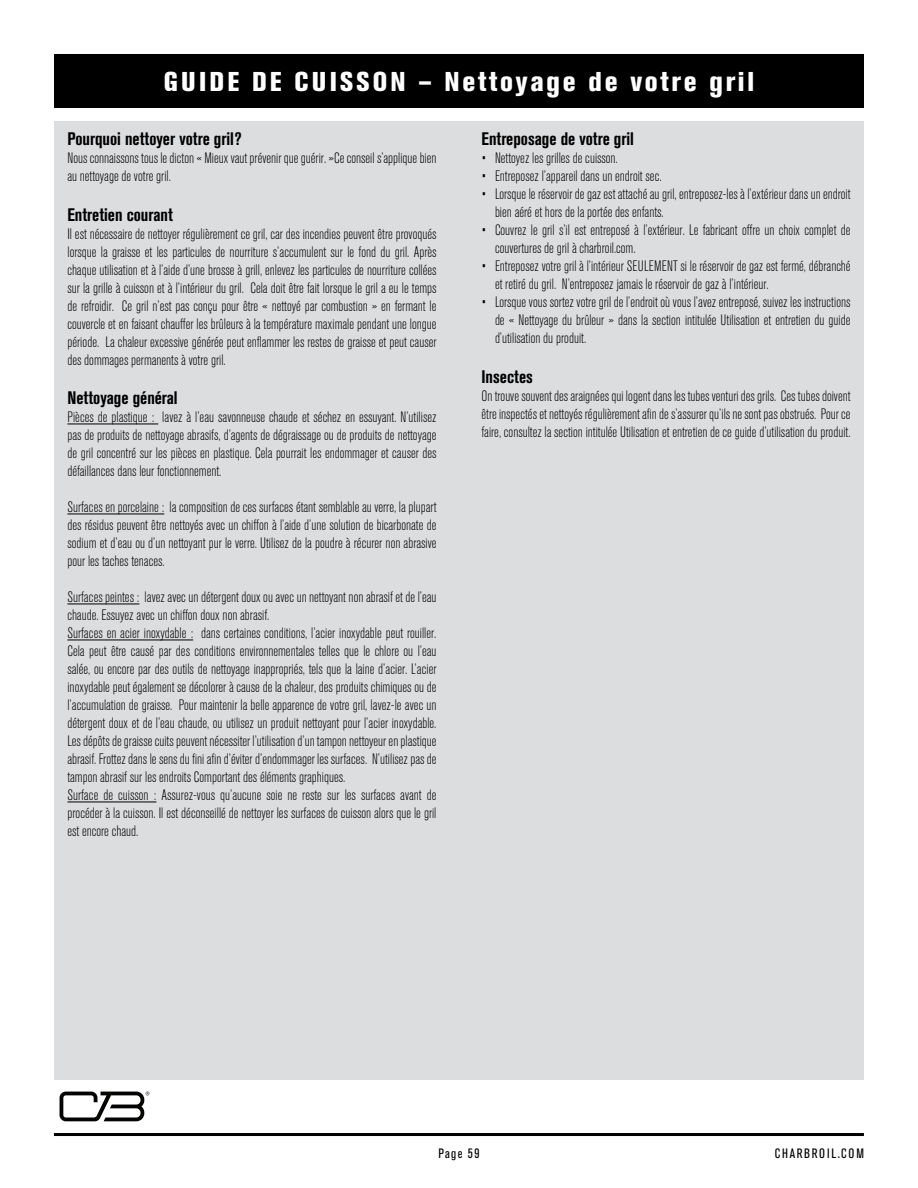
<style>
.page{position:relative;width:918px;height:1188px;background:#fff}
.page>*{position:absolute;margin:0;border:0;box-sizing:border-box;transform-origin:0 0}
.t1{font:800 condensed 27px "Akzidenz Grotesk BQ";letter-spacing:.1em;color:#fff}
.Bolt_12pt{font:700 condensed 18px "Akzidenz Grotesk BQ";color:#000}
.Light_10pt{font:300 condensed 15px/18px "Akzidenz Grotesk BQ";color:#000;text-align:justify}
.t2{font:condensed 13.5px "Akzidenz Grotesk BQ";letter-spacing:.12em;color:#000}
</style>
<div class="page">
<hr style="left:54px;top:1133px;width:810px;height:3px;background:#000">
<svg style="left:60px;top:1092px;width:89px;height:29px"></svg>
<div style="left:54px;top:54px;width:810px;height:54px;background:#000"></div>
<div style="left:55px;top:121px;width:809px;height:958px;background:#dcdddf"></div>
<hr style="left:67px;top:424px;width:91px;height:1px;background:#000">
<hr style="left:67px;top:514px;width:97px;height:1px;background:#000">
<hr style="left:67px;top:604px;width:72px;height:1px;background:#000">
<hr style="left:67px;top:640px;width:126px;height:1px;background:#000">
<hr style="left:67px;top:802px;width:89px;height:1px;background:#000">
<p class="t1" style="left:164px;top:66px;width:592px">GUIDE DE CUISSON – Nettoyage de votre gril</p>
<p class="Bolt_12pt" style="left:67px;top:129px;width:176px">Pourquoi nettoyer votre gril?</p>
<p class="Light_10pt" style="left:67px;top:150px;width:371px">Nous connaissons tous le dicton « Mieux vaut prévenir que guérir. »Ce conseil s’applique bien au nettoyage de votre gril.</p>
<p class="Bolt_12pt" style="left:67px;top:204px;width:107px">Entretien courant</p>
<p class="Light_10pt" style="left:67px;top:225px;width:371px">Il est nécessaire de nettoyer régulièrement ce gril, car des incendies peuvent être provoqués lorsque la graisse et les particules de nourriture s’accumulent sur le fond du gril. Après chaque utilisation et à l’aide d’une brosse à grill, enlevez les particules de nourriture collées sur la grille à cuisson et à l’intérieur du gril. Cela doit être fait lorsque le gril a eu le temps de refroidir. Ce gril n’est pas conçu pour être « nettoyé par combustion » en fermant le couvercle et en faisant chauffer les brûleurs à la température maximale pendant une longue période. La chaleur excessive générée peut enflammer les restes de graisse et peut causer des dommages permanents à votre gril.</p>
<p class="Bolt_12pt" style="left:67px;top:388px;width:112px">Nettoyage général</p>
<p class="Light_10pt" style="left:67px;top:409px;width:371px">Pièces de plastique : lavez à l’eau savonneuse chaude et séchez en essuyant. N’utilisez pas de produits de nettoyage abrasifs, d’agents de dégraissage ou de produits de nettoyage de gril concentré sur les pièces en plastique. Cela pourrait les endommager et causer des défaillances dans leur fonctionnement.</p>
<p class="Light_10pt" style="left:67px;top:499px;width:371px">Surfaces en porcelaine : la composition de ces surfaces étant semblable au verre, la plupart des résidus peuvent être nettoyés avec un chiffon à l’aide d’une solution de bicarbonate de sodium et d’eau ou d’un nettoyant pur le verre. Utilisez de la poudre à récurer non abrasive pour les taches tenaces.</p>
<p class="Light_10pt" style="left:67px;top:589px;width:371px">Surfaces peintes : lavez avec un détergent doux ou avec un nettoyant non abrasif et de l’eau chaude. Essuyez avec un chiffon doux non abrasif.</p>
<p class="Light_10pt" style="left:67px;top:625px;width:371px">Surfaces en acier inoxydable : dans certaines conditions, l’acier inoxydable peut rouiller.<br>Cela peut être causé par des conditions environnementales telles que le chlore ou l’eau salée, ou encore par des outils de nettoyage inappropriés, tels que la laine d’acier. L’acier inoxydable peut également se décolorer à cause de la chaleur, des produits chimiques ou de l’accumulation de graisse. Pour maintenir la belle apparence de votre gril, lavez-le avec un détergent doux et de l’eau chaude, ou utilisez un produit nettoyant pour l’acier inoxydable.<br>Les dépôts de graisse cuits peuvent nécessiter l’utilisation d’un tampon nettoyeur en plastique abrasif. Frottez dans le sens du fini afin d’éviter d’endommager les surfaces. N’utilisez pas de tampon abrasif sur les endroits Comportant des éléments graphiques.</p>
<p class="Light_10pt" style="left:67px;top:787px;width:371px">Surface de cuisson : Assurez-vous qu’aucune soie ne reste sur les surfaces avant de procéder à la cuisson. Il est déconseillé de nettoyer les surfaces de cuisson alors que le gril est encore chaud.</p>
<p class="Bolt_12pt" style="left:482px;top:129px;width:154px">Entreposage de votre gril</p>
<p class="Light_10pt" style="left:482px;top:150px;width:138px">• Nettoyez les grilles de cuisson.</p>
<p class="Light_10pt" style="left:482px;top:168px;width:182px">• Entreposez l’appareil dans un endroit sec.</p>
<p class="Light_10pt" style="left:495px;top:186px;width:357px;text-indent:-14px">• Lorsque le réservoir de gaz est attaché au gril, entreposez-les à l’extérieur dans un endroit bien aéré et hors de la portée des enfants.</p>
<p class="Light_10pt" style="left:495px;top:222px;width:357px;text-indent:-14px">• Couvrez le gril s’il est entreposé à l’extérieur. Le fabricant offre un choix complet de couvertures de gril à charbroil.com.</p>
<p class="Light_10pt" style="left:495px;top:258px;width:357px;text-indent:-14px">• Entreposez votre gril à l’intérieur SEULEMENT si le réservoir de gaz est fermé, débranché et retiré du gril. N’entreposez jamais le réservoir de gaz à l’intérieur.</p>
<p class="Light_10pt" style="left:495px;top:294px;width:357px;text-indent:-14px">• Lorsque vous sortez votre gril de l’endroit où vous l’avez entreposé, suivez les instructions de « Nettoyage du brûleur » dans la section intitulée Utilisation et entretien du guide d’utilisation du produit.</p>
<p class="Bolt_12pt" style="left:482px;top:366px;width:53px">Insectes</p>
<p class="Light_10pt" style="left:482px;top:387px;width:371px">On trouve souvent des araignées qui logent dans les tubes venturi des grils. Ces tubes doivent être inspectés et nettoyés régulièrement afin de s’assurer qu’ils ne sont pas obstrués. Pour ce faire, consultez la section intitulée Utilisation et entretien de ce guide d’utilisation du produit.</p>
<p class="t2" style="left:438px;top:1145px;width:43px">Page 59</p>
<p class="t2" style="left:775px;top:1145px;width:91px">CHARBROIL.COM</p>
</div>
